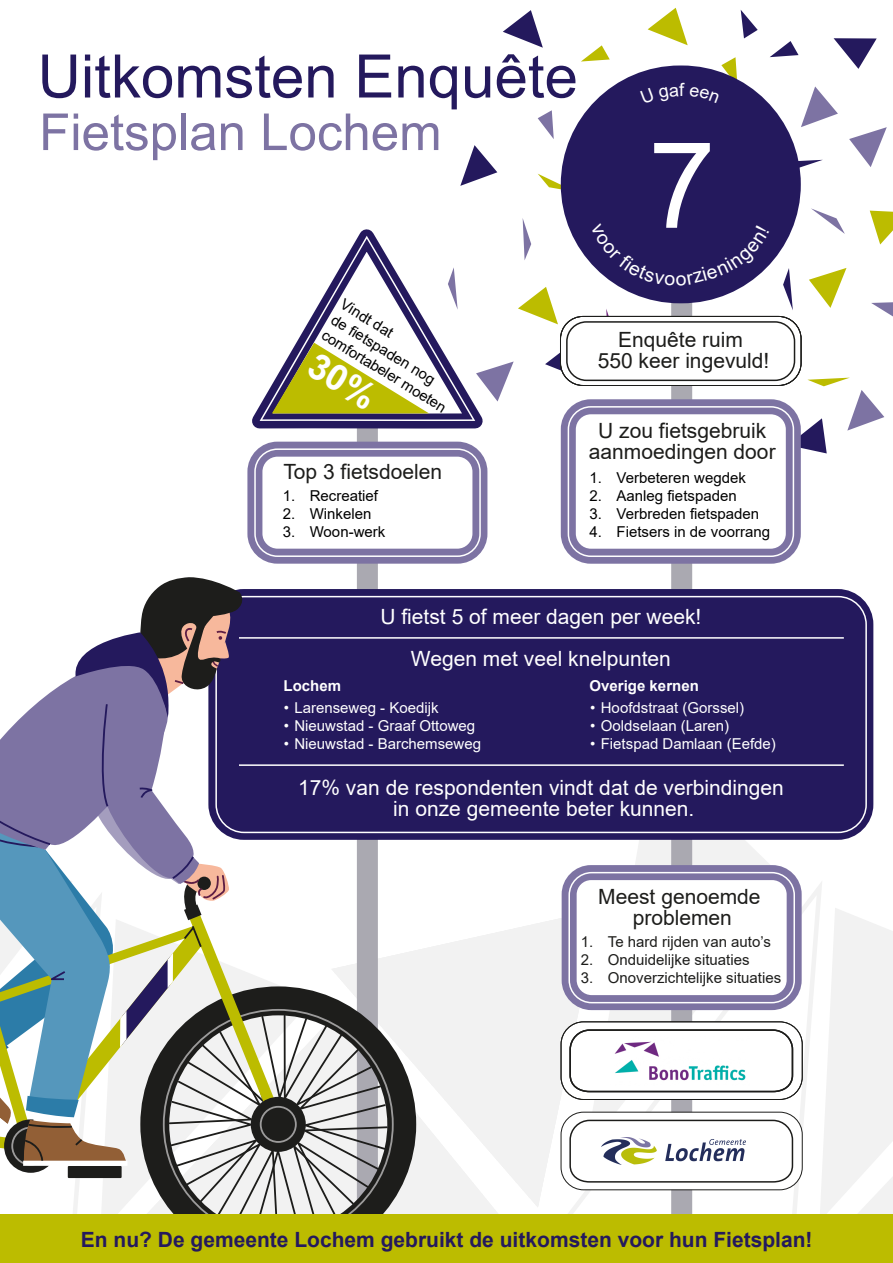
<style>
.page{position:relative;width:893px;height:1263px;background:#fff}
.page>*{position:absolute;margin:0;border:0;box-sizing:border-box;transform-origin:0 0}
.t1{font:120px "Arial";color:#fff}
.t2{font:60px "Arial";color:#24195d}
.t3{font:51px "Arial";color:#7d73a3}
.t4{font:21px/21px "Arial";color:#fff;text-align:center}
.t5{font:21px/21px "Arial";color:#1d1d1b;text-align:center}
.t6{font:700 21px "Arial";color:#24195d}
.t7{font:18px "Arial";color:#fff}
.t8{font:15px/17.9px "Arial";color:#000}
.t9{font:15px "Arial";color:#fff}
.t10{font:15px "Arial";color:#1d1d1b}
.t11{font:700 15px "Arial";color:#fff}
</style>
<div class="page">
<svg style="left:561px;top:882px;width:261px;height:332px"></svg>
<svg style="left:388px;top:909px;width:212px;height:298px;fill:#f2f2f2"></svg>
<svg style="left:585px;top:840px;width:208px;height:276px"></svg>
<svg style="left:819px;top:908px;width:74px;height:306px"></svg>
<svg style="left:606px;top:309px;width:9px;height:7px"></svg>
<svg style="left:809px;top:268px;width:37px;height:40px"></svg>
<svg style="left:538px;top:110px;width:16px;height:29px"></svg>
<svg style="left:770px;top:41px;width:28px;height:16px"></svg>
<svg style="left:800px;top:160px;width:22px;height:7px"></svg>
<svg style="left:503px;top:10px;width:40px;height:38px"></svg>
<svg style="left:801px;top:86px;width:37px;height:41px"></svg>
<svg style="left:741px;top:10px;width:17px;height:28px"></svg>
<svg style="left:783px;top:268px;width:10px;height:42px"></svg>
<svg style="left:460px;top:145px;width:37px;height:41px"></svg>
<svg style="left:581px;top:45px;width:29px;height:17px"></svg>
<svg style="left:648px;top:8px;width:40px;height:37px"></svg>
<svg style="left:538px;top:174px;width:23px;height:17px"></svg>
<svg style="left:849px;top:127px;width:38px;height:40px"></svg>
<svg style="left:834px;top:38px;width:43px;height:31px"></svg>
<svg style="left:870px;top:211px;width:23px;height:33px"></svg>
<svg style="left:871px;top:302px;width:22px;height:14px"></svg>
<svg style="left:811px;top:208px;width:34px;height:26px"></svg>
<svg style="left:788px;top:378px;width:96px;height:75px"></svg>
<div style="left:671px;top:158px;width:21px;height:1084px;background:#aaa9b1"></div>
<div style="left:561px;top:1112px;width:241px;height:78px;background:#fff;border-radius:22px"></div>
<div style="left:561px;top:1022px;width:241px;height:77px;background:#fff;border-radius:22px"></div>
<div style="left:560px;top:316px;width:241px;height:69px;background:#fff;border-radius:22px"></div>
<div style="left:568px;top:73px;width:225px;height:223px;background:#24195d;border-radius:111px"></div>
<div style="left:561px;top:66px;width:240px;height:237px;border:15px solid #24195d;border-radius:111px"></div>
<div style="left:568px;top:407px;width:225px;height:149px;background:#fff;border-radius:22px"></div>
<div style="left:561px;top:399px;width:240px;height:165px;border:15px solid #7d73a3;border-radius:22px"></div>
<div style="left:568px;top:406px;width:226px;height:151px;border:2px solid #fff;border-radius:22px"></div>
<div style="left:216px;top:596px;width:650px;height:236px;background:#24195d;border-radius:28px"></div>
<div style="left:208px;top:589px;width:665px;height:251px;border:15px solid #24195d;border-radius:28px"></div>
<div style="left:215px;top:596px;width:652px;height:237px;border:2px solid #fff;border-radius:28px"></div>
<div style="left:247px;top:442px;width:240px;height:122px;border:15px solid #7d73a3;border-radius:22px"></div>
<div style="left:254px;top:448px;width:227px;height:109px;border:2px solid #fff;border-radius:22px"></div>
<hr style="left:239px;top:637px;width:605px;height:2px;background:#fff">
<svg style="left:252px;top:407px;width:231px;height:34px"></svg>
<div style="left:566px;top:321px;width:229px;height:60px;border:2px solid #1d1d1b;border-radius:19px"></div>
<div style="left:560px;top:316px;width:241px;height:70px;border:1px solid #1d1d1b;border-radius:22px"></div>
<hr style="left:239px;top:764px;width:605px;height:2px;background:#fff">
<div style="left:569px;top:872px;width:225px;height:130px;background:#fff;border-radius:22px"></div>
<div style="left:562px;top:865px;width:240px;height:145px;border:15px solid #7d73a3;border-radius:22px"></div>
<div style="left:568px;top:872px;width:227px;height:131px;border:2px solid #fff;border-radius:22px"></div>
<svg style="left:569px;top:1029px;width:225px;height:64px"></svg>
<div style="left:561px;top:1021px;width:242px;height:79px;border:1px solid #1d1d1b;border-radius:22px"></div>
<svg style="left:569px;top:1119px;width:225px;height:64px"></svg>
<div style="left:561px;top:1112px;width:242px;height:78px;border:1px solid #1d1d1b;border-radius:22px"></div>
<svg style="left:388px;top:986px;width:28px;height:228px;fill:#f2f2f2"></svg>
<svg style="left:388px;top:1009px;width:6px;height:205px"></svg>
<svg style="left:0;top:576px;width:388px;height:638px"></svg>
<div style="left:0;top:1214px;width:893px;height:49px;background:#bcbc00"></div>
<svg style="left:689px;top:57px;width:48px;height:35px"></svg>
<svg style="left:591px;top:247px;width:178px;height:39px"></svg>
<svg style="left:259px;top:218px;width:326px;height:203px"></svg>
<h2 class="t2" style="left:38px;top:35px;width:542px">Uitkomsten Enquête</h2>
<h3 class="t3" style="left:39px;top:97px;width:404px">Fietsplan Lochem</h3>
<p class="t7" style="left:679px;top:77px;width:7px">f</p>
<h1 class="t1" style="left:648px;top:103px;width:68px">7</h1>
<p class="t8" style="left:347px;top:295px;width:145px;rotate:32deg">Vindt dat<br>de fietspaden nog comfortabeler moeten</p>
<h3 class="t5" style="left:283px;top:461px;width:160px">Top 3 fietsdoelen</h3>
<p class="t8" style="left:283px;top:487px;width:97px">1. Recreatief</p>
<p class="t8" style="left:283px;top:505px;width:90px">2. Winkelen</p>
<p class="t8" style="left:283px;top:523px;width:104px">3. Woon-werk</p>
<h3 class="t5" style="left:598px;top:329px;width:173px">Enquête ruim<br>550 keer ingevuld!</h3>
<h3 class="t5" style="left:589px;top:420px;width:188px">U zou fietsgebruik aanmoedingen door</h3>
<p class="t8" style="left:590px;top:469px;width:158px">1. Verbeteren wegdek</p>
<p class="t8" style="left:590px;top:487px;width:149px">2. Aanleg fietspaden</p>
<p class="t8" style="left:590px;top:505px;width:171px">3. Verbreden fietspaden</p>
<p class="t8" style="left:590px;top:523px;width:182px">4. Fietsers in de voorrang</p>
<h3 class="t4" style="left:380px;top:606px;width:322px">U fietst 5 of meer dagen per week!</h3>
<h3 class="t4" style="left:411px;top:648px;width:261px">Wegen met veel knelpunten</h3>
<p class="t9" style="left:284px;top:697px;width:156px">• Larenseweg - Koedijk</p>
<p class="t9" style="left:284px;top:715px;width:193px">• Nieuwstad - Graaf Ottoweg</p>
<p class="t9" style="left:284px;top:733px;width:199px">• Nieuwstad - Barchemseweg</p>
<p class="t11" style="left:284px;top:675px;width:59px">Lochem</p>
<p class="t11" style="left:590px;top:675px;width:111px">Overige kernen</p>
<p class="t9" style="left:590px;top:697px;width:155px">• Hoofdstraat (Gorssel)</p>
<p class="t9" style="left:590px;top:715px;width:140px">• Ooldselaan (Laren)</p>
<p class="t9" style="left:590px;top:733px;width:187px">• Fietspad Damlaan (Eefde)</p>
<h3 class="t4" style="left:298px;top:776px;width:487px">17% van de respondenten vindt dat de verbindingen in onze gemeente beter kunnen.</h3>
<h3 class="t5" style="left:598px;top:886px;width:164px">Meest genoemde problemen</h3>
<p class="t10" style="left:581px;top:931px;width:192px">1. Te hard rijden van auto’s</p>
<p class="t10" style="left:581px;top:949px;width:170px">2. Onduidelijke situaties</p>
<p class="t10" style="left:581px;top:967px;width:202px">3. Onoverzichtelijke situaties</p>
<h3 class="t6" style="left:81px;top:1225px;width:733px">En nu? De gemeente Lochem gebruikt de uitkomsten voor hun Fietsplan!</h3>
</div>
